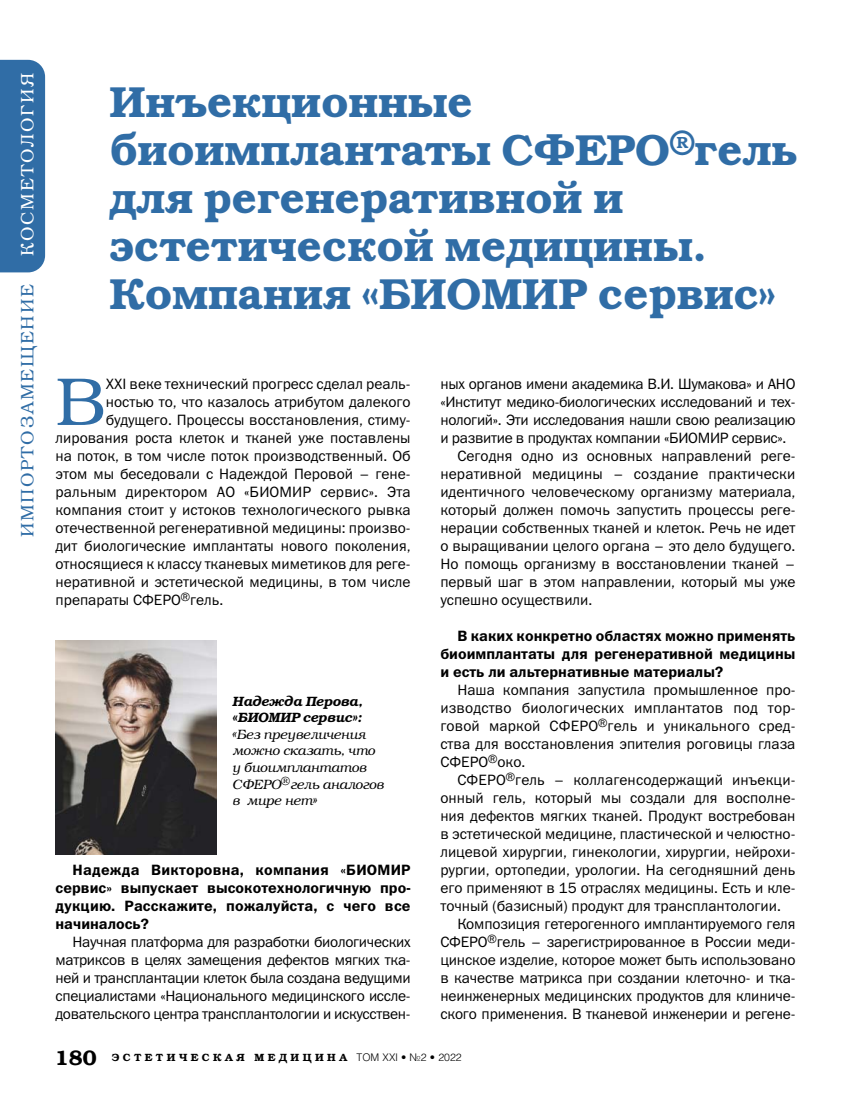
<style>
.page{position:relative;width:851px;height:1106px;background:#fff}
.page>*{position:absolute;margin:0;border:0;box-sizing:border-box;transform-origin:0 0}
.t1{font:67.8px "Bookman C";color:#306da6}
.t2{font:700 43.5px/48px "Bookman C";color:#306da6}
.t3{font:18px "Bookman C";letter-spacing:.1em;color:#306da6}
.t4{font:18px "Bookman C";letter-spacing:.1em;color:#fff}
.t5{font:15px/18px "Franklin Gothic Book C";color:#000;text-align:justify}
.t6{font:15px/18px "Franklin Gothic Demi C";color:#000;text-align:justify}
.t7{font:15px "Franklin Gothic Book C";letter-spacing:-.02em;color:#000}
.t8{font:italic 13.5px/16.5px "Bookman C";color:#000}
.t9{font:italic 700 13.5px/16.5px "Bookman C";color:#000}
.t10{font:700 10.5px "Bookman C";letter-spacing:.33em;color:#000}
.s1{font-size:21px}
.s2{font-family:"Helios Light C";font-weight:400}
</style>
<div class="page">
<div style="left:0;top:60px;width:45px;height:212px;background:#306da6"></div>
<img style="left:55px;top:640px;width:161px;height:214px">
<p class="t4" style="left:20px;top:256px;width:184px;rotate:-90deg">КОСМЕТОЛОГИЯ</p>
<p class="t3" style="left:20px;top:537px;width:255px;rotate:-90deg">ИМПОРТОЗАМЕЩЕНИЕ</p>
<h2 class="t2" style="left:109px;top:82px;width:689px">Инъекционные биоимплантаты СФЕРО<sup>®</sup>гель для регенеративной и эстетической медицины.<br>Компания «БИОМИР сервис»</h2>
<h1 class="t1" style="left:56px;top:375px;width:52px">В</h1>
<p class="t5" style="left:106px;top:376px;width:306px">XXI веке технический прогресс сделал реаль-</p>
<p class="t5" style="left:106px;top:394px;width:306px">ностью то, что казалось атрибутом далекого</p>
<p class="t5" style="left:106px;top:412px;width:306px">будущего. Процессы восстановления, стиму-</p>
<p class="t5" style="left:55px;top:430px;width:356px">лирования роста клеток и тканей уже поставлены</p>
<p class="t5" style="left:55px;top:448px;width:356px">на поток, в том числе поток производственный. Об</p>
<p class="t5" style="left:55px;top:466px;width:356px">этом мы беседовали с Надеждой Перовой – гене-</p>
<p class="t5" style="left:55px;top:484px;width:356px">ральным директором АО «БИОМИР сервис». Эта</p>
<p class="t5" style="left:55px;top:502px;width:356px">компания стоит у истоков технологического рывка</p>
<p class="t5" style="left:55px;top:520px;width:356px">отечественной регенеративной медицины: произво-</p>
<p class="t5" style="left:55px;top:538px;width:356px">дит биологические имплантаты нового поколения,</p>
<p class="t5" style="left:55px;top:556px;width:356px">относящиеся к классу тканевых миметиков для реге-</p>
<p class="t5" style="left:55px;top:574px;width:356px">неративной и эстетической медицины, в том числе</p>
<p class="t5" style="left:55px;top:592px;width:169px">препараты СФЕРО<sup>®</sup>гель.</p>
<p class="t9" style="left:232px;top:694px;width:132px">Надежда Перова, «БИОМИР сервис»:</p>
<p class="t8" style="left:232px;top:727px;width:153px">«Без преувеличения можно сказать, что у биоимплантатов<br>СФЕРО<sup>®</sup>гель аналогов в мире нет»</p>
<p class="t6" style="left:55px;top:862px;width:356px;text-indent:17px">Надежда Викторовна, компания «БИОМИР сервис» выпускает высокотехнологичную про&shy;дукцию. Расскажите, пожалуйста, с чего все начиналось?</p>
<p class="t5" style="left:55px;top:934px;width:356px;text-indent:17px">Научная платформа для разработки биологических матриксов в целях замещения дефектов мягких тка&shy;ней и трансплантации клеток была создана ведущими специалистами «Национального медицинского иссле&shy;довательского центра трансплантологии и искусствен-</p>
<p class="t7" style="left:440px;top:378px;width:356px">ных органов имени академика В.И. Шумакова» и АНО</p>
<p class="t7" style="left:440px;top:396px;width:356px">«Институт медико-биологических исследований и тех-</p>
<p class="t7" style="left:440px;top:414px;width:356px">нологий». Эти исследования нашли свою реализацию</p>
<p class="t7" style="left:440px;top:432px;width:347px">и развитие в продуктах компании «БИОМИР сервис».</p>
<p class="t5" style="left:457px;top:448px;width:339px">Сегодня одно из основных направлений реге-</p>
<p class="t5" style="left:440px;top:466px;width:356px">неративной медицины – создание практически</p>
<p class="t5" style="left:440px;top:484px;width:356px">идентичного человеческому организму материала,</p>
<p class="t5" style="left:440px;top:502px;width:356px">который должен помочь запустить процессы реге-</p>
<p class="t5" style="left:440px;top:520px;width:356px">нерации собственных тканей и клеток. Речь не идет</p>
<p class="t5" style="left:440px;top:538px;width:356px">о выращивании целого органа – это дело будущего.</p>
<p class="t5" style="left:440px;top:556px;width:356px">Но помощь организму в восстановлении тканей –</p>
<p class="t5" style="left:440px;top:574px;width:356px">первый шаг в этом направлении, который мы уже</p>
<p class="t5" style="left:440px;top:592px;width:153px">успешно осуществили.</p>
<p class="t6" style="left:440px;top:628px;width:356px;text-indent:17px">В каких конкретно областях можно применять биоимплантаты для регенеративной медицины и есть ли альтернативные материалы?</p>
<p class="t5" style="left:440px;top:682px;width:356px;text-indent:17px">Наша компания запустила промышленное про&shy;изводство биологических имплантатов под тор&shy;говой маркой СФЕРО<sup>®</sup>гель и уникального сред&shy;ства для восстановления эпителия роговицы глаза СФЕРО<sup>®</sup>око.</p>
<p class="t5" style="left:457px;top:772px;width:339px">СФЕРО<sup>®</sup>гель – коллагенсодержащий инъекци-</p>
<p class="t5" style="left:440px;top:790px;width:356px">онный гель, который мы создали для восполне-</p>
<p class="t5" style="left:440px;top:808px;width:356px">ния дефектов мягких тканей. Продукт востребован</p>
<p class="t5" style="left:440px;top:826px;width:356px">в эстетической медицине, пластической и челюстно-</p>
<p class="t5" style="left:440px;top:844px;width:356px">лицевой хирургии, гинекологии, хирургии, нейрохи-</p>
<p class="t5" style="left:440px;top:862px;width:356px">рургии, ортопедии, урологии. На сегодняшний день</p>
<p class="t5" style="left:440px;top:880px;width:356px">его применяют в 15 отраслях медицины. Есть и кле-</p>
<p class="t5" style="left:440px;top:898px;width:342px">точный (базисный) продукт для трансплантологии.</p>
<p class="t5" style="left:457px;top:916px;width:339px">Композиция гетерогенного имплантируемого геля</p>
<p class="t5" style="left:440px;top:934px;width:356px">СФЕРО<sup>®</sup>гель – зарегистрированное в России меди-</p>
<p class="t5" style="left:440px;top:952px;width:356px">цинское изделие, которое может быть использовано</p>
<p class="t5" style="left:440px;top:970px;width:356px">в качестве матрикса при создании клеточно- и тка-</p>
<p class="t5" style="left:440px;top:988px;width:356px">неинженерных медицинских продуктов для клиниче-</p>
<p class="t5" style="left:440px;top:1006px;width:356px">ского применения. В тканевой инженерии и регене-</p>
<p class="t10" style="left:55px;top:1053px;width:408px"><span class="s1">180</span> ЭСТЕТИЧЕСКАЯ МЕДИЦИНА <span class="s2">ТОМ XXI • №2 • 2022</span></p>
</div>
